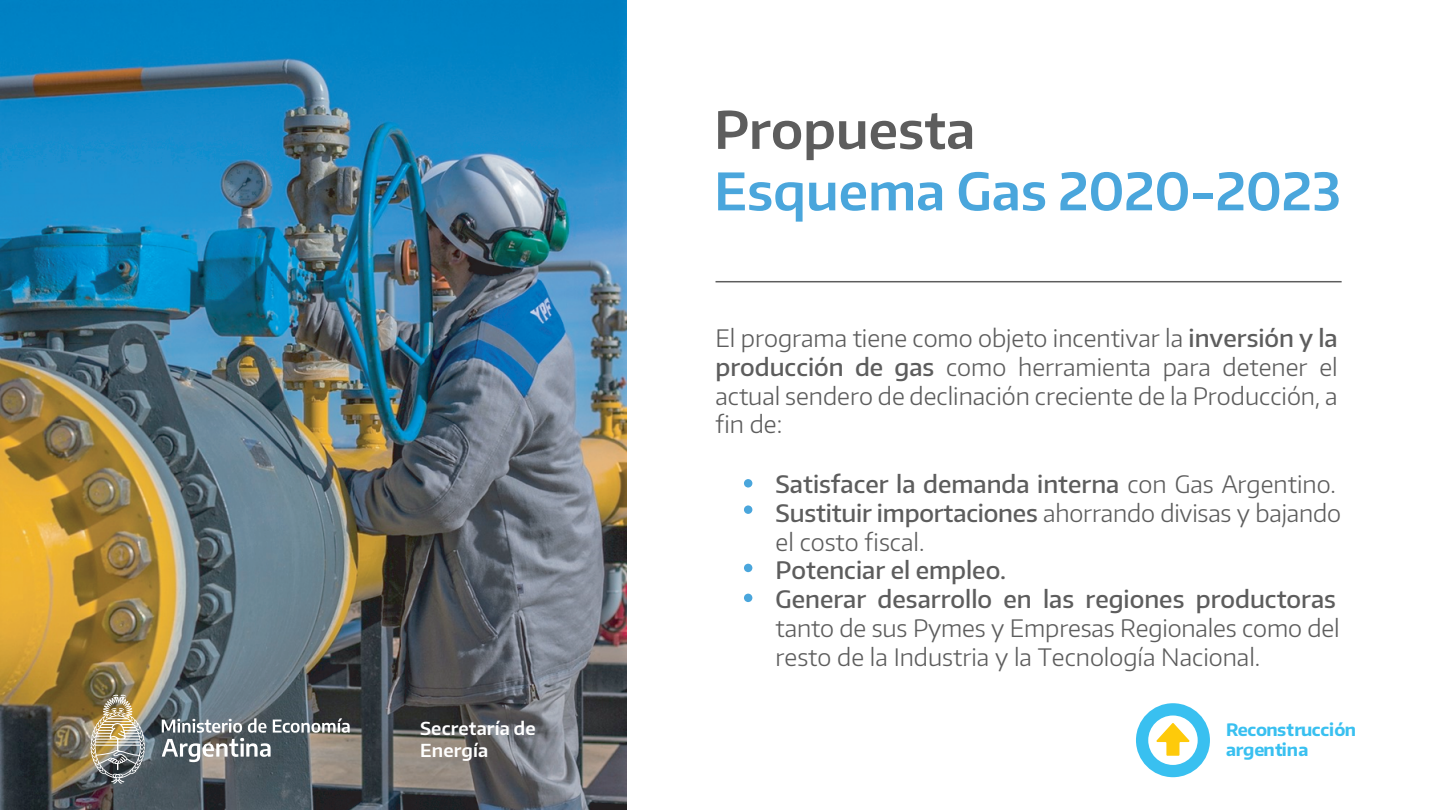
<style>
.page{position:relative;width:1440px;height:810px;background:#fff}
.page>*{position:absolute;margin:0;border:0;box-sizing:border-box;transform-origin:0 0}
.t1{font:600 51.15px "Encode Sans";color:#4aa6dc}
.t2{font:600 51.15px "Encode Sans";color:#5d5d5d}
.t3{font:300 24px/28.8px "Encode Sans";color:#5d5d5d}
.t4{font:500 24px/28.8px "Encode Sans";color:#5d5d5d}
.t5{font:600 17.85px/21.5px "Encode Sans";letter-spacing:.005em;color:#fff}
.t6{font:700 17.1px/19.5px "Encode Sans";letter-spacing:-.015em;color:#39c0f0}
.s1{font-weight:500}
</style>
<div class="page">
<img style="left:0;top:0;width:626px;height:810px">
<hr style="left:716px;top:281px;width:626px;height:1px;background:#5d5d5d">
<div style="left:744px;top:479px;width:8px;height:9px;background:#4aa6dc;border-radius:50%"></div>
<div style="left:744px;top:505px;width:8px;height:9px;background:#4aa6dc;border-radius:50%"></div>
<div style="left:744px;top:564px;width:8px;height:8px;background:#4aa6dc;border-radius:50%"></div>
<div style="left:744px;top:594px;width:8px;height:8px;background:#4aa6dc;border-radius:50%"></div>
<img style="left:91px;top:695px;width:54px;height:89px">
<svg style="left:162px;top:718px;width:188px;height:44px;background:#808486"></svg>
<svg style="left:1136px;top:703px;width:74px;height:74px"></svg>
<h1 class="t2" style="left:714px;top:96px;width:263px">Propuesta</h1>
<h1 class="t1" style="left:714px;top:158px;width:628px">Esquema Gas 2020-2023</h1>
<p class="t3" style="left:715px;top:323px;width:624px;text-align:justify">El programa tiene como objeto incentivar la <span class="s1">inversión y la producción de gas</span> como herramienta para detener el actual sendero de declinación creciente de la Producción, a fin de:</p>
<p class="t3" style="left:776px;top:469px;width:567px"><span class="s1">Satisfacer la demanda interna</span> con Gas Argentino.<br><span class="s1">Sustituir importaciones</span> ahorrando divisas y bajando el costo fiscal.</p>
<p class="t4" style="left:776px;top:555px;width:562px">Potenciar el empleo.<br>Generar desarrollo en las regiones productoras</p>
<p class="t3" style="left:776px;top:613px;width:566px">tanto de sus Pymes y Empresas Regionales como del resto de la Industria y la Tecnología Nacional.</p>
<p class="t5" style="left:420px;top:717px;width:117px">Secretaría de<br>Energía</p>
<p class="t6" style="left:1226px;top:720px;width:131px">Reconstrucción argentina</p>
</div>
